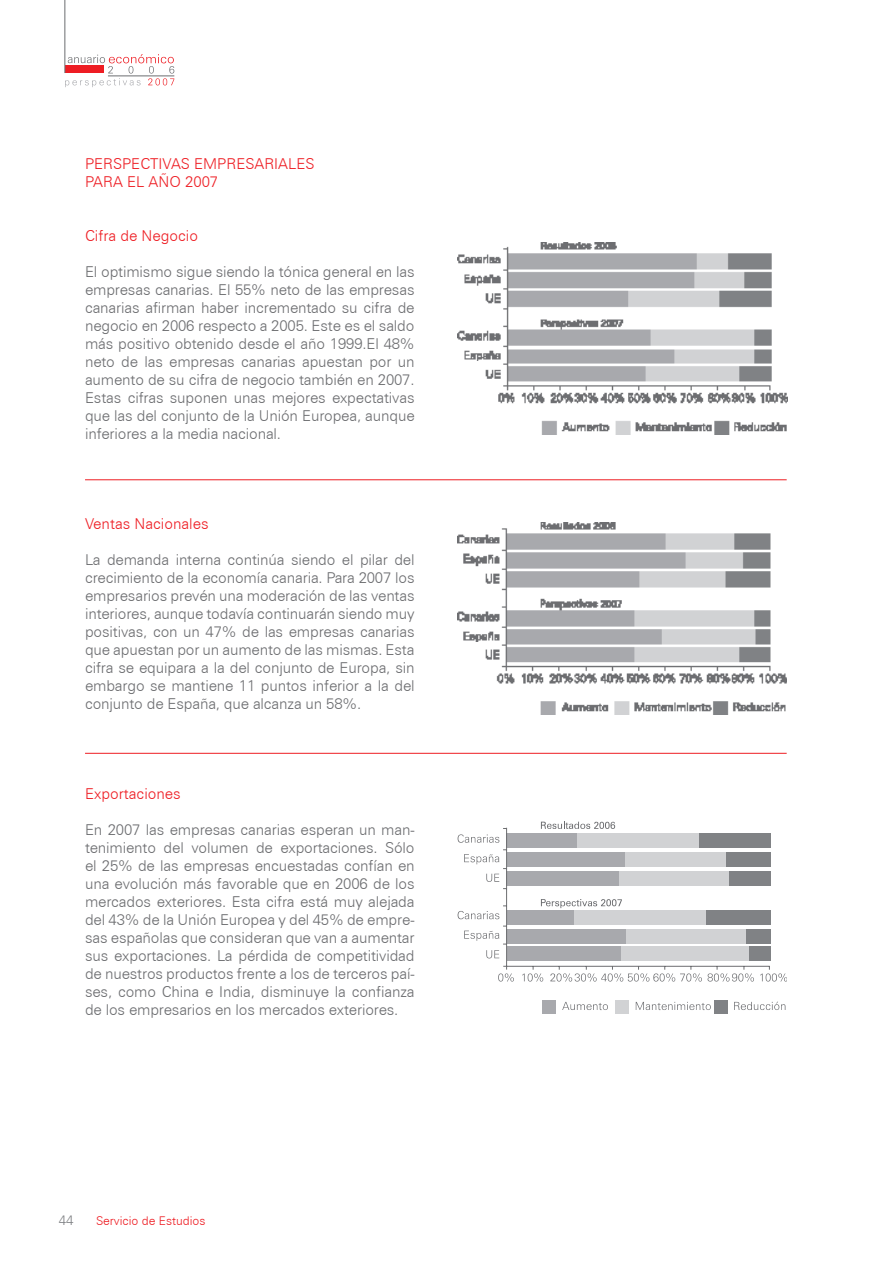
<style>
.page{position:relative;width:893px;height:1263px;background:#fff}
.page>*{position:absolute;margin:0;border:0;box-sizing:border-box;transform-origin:0 0}
.t1{font:300 15px/18px "Zurich BT";letter-spacing:-.01em;color:#6c6d70;text-align:justify}
.t2{font:300 15px/18px "Zurich BT";color:#ee1d23}
.t3{font:300 13.5px "Zurich BT";color:#808285}
.t4{font:300 12px "Zurich BT";color:#ee1d23}
</style>
<div class="page">
<hr style="left:65px;top:0;width:1px;height:73px;background:#6c6d70">
<svg style="left:65px;top:54px;width:109px;height:33px"></svg>
<hr style="left:85px;top:479px;width:702px;height:1px;background:#ee1d23">
<hr style="left:85px;top:753px;width:702px;height:1px;background:#ee1d23">
<img style="left:457px;top:242px;width:330px;height:192px">
<img style="left:457px;top:523px;width:330px;height:192px">
<div style="left:714px;top:1000px;width:14px;height:13px;background:#808285"></div>
<div style="left:507px;top:834px;width:263px;height:14px;background:#808285"></div>
<div style="left:507px;top:852px;width:263px;height:15px;background:#808285"></div>
<div style="left:507px;top:871px;width:263px;height:15px;background:#808285"></div>
<div style="left:507px;top:910px;width:263px;height:14px;background:#808285"></div>
<div style="left:507px;top:929px;width:263px;height:14px;background:#808285"></div>
<div style="left:507px;top:947px;width:263px;height:14px;background:#808285"></div>
<div style="left:615px;top:1000px;width:14px;height:13px;background:#d1d2d4"></div>
<div style="left:507px;top:834px;width:192px;height:14px;background:#d1d2d4"></div>
<div style="left:507px;top:852px;width:218px;height:15px;background:#d1d2d4"></div>
<div style="left:507px;top:871px;width:222px;height:15px;background:#d1d2d4"></div>
<div style="left:507px;top:910px;width:198px;height:14px;background:#d1d2d4"></div>
<div style="left:507px;top:929px;width:239px;height:14px;background:#d1d2d4"></div>
<div style="left:507px;top:947px;width:242px;height:14px;background:#d1d2d4"></div>
<svg style="left:498px;top:973px;width:16px;height:8px"></svg>
<svg style="left:541px;top:822px;width:74px;height:7px"></svg>
<svg style="left:541px;top:899px;width:81px;height:9px"></svg>
<svg style="left:562px;top:1002px;width:46px;height:8px"></svg>
<svg style="left:636px;top:1002px;width:75px;height:8px"></svg>
<svg style="left:734px;top:1002px;width:51px;height:8px"></svg>
<div style="left:542px;top:1000px;width:13px;height:13px;background:#a8a9ad"></div>
<div style="left:507px;top:834px;width:70px;height:14px;background:#a8a9ad"></div>
<div style="left:507px;top:852px;width:118px;height:15px;background:#a8a9ad"></div>
<div style="left:507px;top:871px;width:112px;height:15px;background:#a8a9ad"></div>
<div style="left:507px;top:910px;width:66px;height:14px;background:#a8a9ad"></div>
<div style="left:507px;top:929px;width:119px;height:14px;background:#a8a9ad"></div>
<div style="left:507px;top:947px;width:114px;height:14px;background:#a8a9ad"></div>
<hr style="left:506px;top:828px;width:1px;height:141px;background:#6c6d70">
<hr style="left:503px;top:966px;width:267px;height:1px;background:#6c6d70">
<svg style="left:458px;top:828px;width:49px;height:15px"></svg>
<svg style="left:464px;top:849px;width:43px;height:33px"></svg>
<svg style="left:458px;top:906px;width:49px;height:13px"></svg>
<svg style="left:464px;top:926px;width:43px;height:32px"></svg>
<svg style="left:522px;top:966px;width:21px;height:15px"></svg>
<svg style="left:550px;top:966px;width:204px;height:15px"></svg>
<svg style="left:760px;top:966px;width:27px;height:15px"></svg>
<p class="t2" style="left:85px;top:154px;width:231px">PERSPECTIVAS EMPR ESAR IALES<br>PARA EL AÑO 2007</p>
<p class="t2" style="left:85px;top:226px;width:114px">Cifra de Negocio</p>
<p class="t1" style="left:85px;top:262px;width:331px">El optimismo sigue siendo la tónica general en las empresas canarias. El 55% neto de las empresas canarias afirman haber incrementado su cifra de negocio en 2006 respecto a 2005. Este es el saldo más positivo obtenido desde el año 1999.El 48% neto de las empresas canarias apuestan por un aumento de su cifra de negocio también en 2007.<br>Estas cifras suponen unas mejores expectativas que las del conjunto de la Unión Europea, aunque inferiores a la media nacional.</p>
<p class="t2" style="left:85px;top:514px;width:125px">Ventas Nacionales</p>
<p class="t1" style="left:85px;top:550px;width:331px">La demanda interna continúa siendo el pilar del crecimiento de la economía canaria. Para 2007 los empresarios prevén una moderación de las ventas interiores, aunque todavía continuarán siendo muy positivas, con un 47% de las empresas canarias que apuestan por un aumento de las mismas. Esta cifra se equipara a la del conjunto de Europa, sin embargo se mantiene 11 puntos inferior a la del conjunto de España, que alcanza un 58%.</p>
<p class="t2" style="left:85px;top:784px;width:97px">Exportaciones</p>
<p class="t1" style="left:85px;top:820px;width:331px">En 2007 las empresas canarias esperan un man&shy;tenimiento del volumen de exportaciones. Sólo el 25% de las empresas encuestadas confían en una evolución más favorable que en 2006 de los mercados exteriores. Esta cifra está muy alejada del 43% de la Unión Europea y del 45% de empre&shy;sas españolas que consideran que van a aumentar sus exportaciones. La pérdida de competitividad de nuestros productos frente a los de terceros paí&shy;ses, como China e India, disminuye la confianza de los empresarios en los mercados exteriores.</p>
<p class="t3" style="left:59px;top:1211px;width:16px">44</p>
<p class="t4" style="left:96px;top:1213px;width:111px">Servicio de Estudios</p>
</div>
